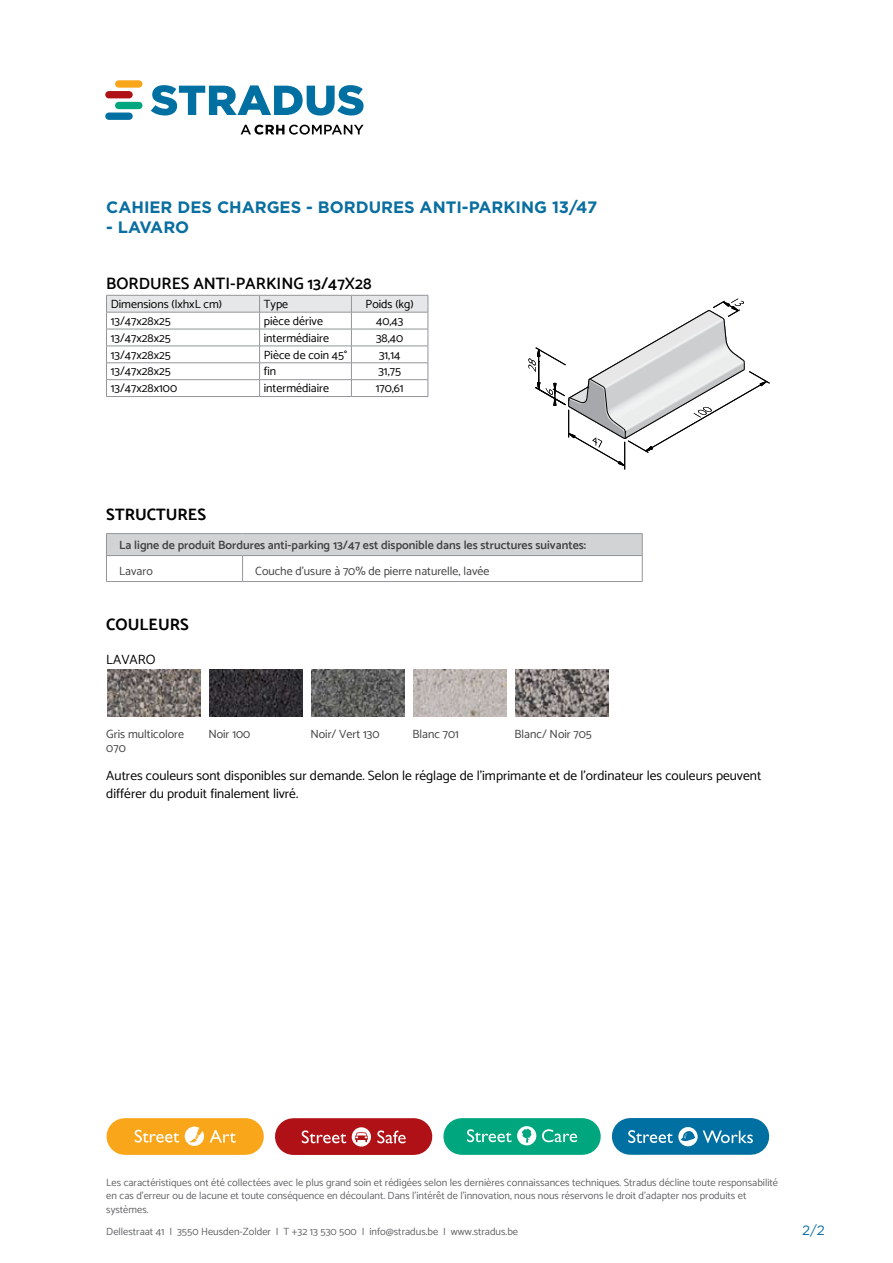
<style>
.page{position:relative;width:893px;height:1263px;background:#fff}
.page>*{position:absolute;margin:0;border:0;box-sizing:border-box;transform-origin:0 0}
.t1{font:700 16.5px "Gotham";color:#096ea0}
.t2{font:600 16.5px "Catamaran";color:#000}
.t3{font:700 16.5px "Catamaran";color:#000}
.t4{font:13.5px/18px "Catamaran";color:#000}
.t5{font:13.5px "Gotham";color:#096ea0}
.t6{font:12px "Catamaran";color:#000}
.t7{font:12px/13.5px "Catamaran";color:#414142}
.t8{font:600 12px "Catamaran";color:#414142}
.t9{font:10.5px/13.5px "Catamaran";color:#636466}
</style>
<div class="page">
<hr style="left:106px;top:396px;width:154px;height:1px;background:#939598">
<hr style="left:260px;top:396px;width:91px;height:1px;background:#939598">
<hr style="left:351px;top:396px;width:77px;height:1px;background:#939598">
<svg style="left:106px;top:295px;width:323px;height:101px"></svg>
<hr style="left:106px;top:533px;width:137px;height:1px;background:#939598">
<hr style="left:243px;top:533px;width:399px;height:1px;background:#939598">
<hr style="left:106px;top:581px;width:137px;height:1px;background:#939598">
<hr style="left:243px;top:581px;width:399px;height:1px;background:#939598">
<svg style="left:106px;top:534px;width:537px;height:47px"></svg>
<img style="left:107px;top:670px;width:94px;height:47px">
<img style="left:209px;top:670px;width:94px;height:47px">
<img style="left:311px;top:670px;width:94px;height:47px">
<img style="left:413px;top:670px;width:94px;height:47px">
<img style="left:515px;top:670px;width:94px;height:47px">
<svg style="left:528px;top:299px;width:242px;height:170px"></svg>
<div style="left:630px;top:1118px;width:121px;height:37px;background:#006fa1"></div>
<svg style="left:628px;top:1127px;width:125px;height:19px"></svg>
<div style="left:462px;top:1118px;width:120px;height:37px;background:#00a77e"></div>
<svg style="left:542px;top:1129px;width:35px;height:13px"></svg>
<svg style="left:467px;top:1126px;width:69px;height:19px"></svg>
<div style="left:293px;top:1118px;width:121px;height:37px;background:#b01116"></div>
<svg style="left:352px;top:1127px;width:19px;height:19px"></svg>
<svg style="left:377px;top:1130px;width:29px;height:13px"></svg>
<svg style="left:302px;top:1130px;width:44px;height:13px"></svg>
<div style="left:125px;top:1118px;width:120px;height:37px;background:#faa61a"></div>
<svg style="left:185px;top:1126px;width:19px;height:20px"></svg>
<svg style="left:135px;top:1130px;width:44px;height:12px"></svg>
<svg style="left:210px;top:1130px;width:26px;height:13px"></svg>
<svg style="left:151px;top:85px;width:213px;height:31px"></svg>
<div style="left:115px;top:80px;width:27px;height:8px;background:#faa61a;border-radius:4px"></div>
<div style="left:105px;top:91px;width:28px;height:7px;background:#b01116;border-radius:4px"></div>
<div style="left:105px;top:113px;width:28px;height:7px;background:#006fa1;border-radius:4px"></div>
<div style="left:115px;top:102px;width:27px;height:7px;background:#00a77e;border-radius:4px"></div>
<svg style="left:241px;top:125px;width:123px;height:10px"></svg>
<h1 class="t1" style="left:106px;top:196px;width:492px">CAHIER DES CHARGES - BORDURES ANTI-PARKING 13/47</h1>
<h1 class="t1" style="left:106px;top:216px;width:84px">- LAVARO</h1>
<h1 class="t2" style="left:106px;top:274px;width:267px">Bordures anti-parking 13/47x28</h1>
<p class="t6" style="left:111px;top:295px;width:113px">Dimensions (lxhxL cm)</p>
<p class="t6" style="left:264px;top:295px;width:26px">Type</p>
<p class="t6" style="left:366px;top:295px;width:50px">Poids (kg)</p>
<p class="t6" style="left:111px;top:312px;width:62px">13/47x28x25</p>
<p class="t6" style="left:264px;top:312px;width:61px">pièce dérive</p>
<p class="t6" style="left:376px;top:312px;width:29px">40,43</p>
<p class="t6" style="left:111px;top:328px;width:62px">13/47x28x25</p>
<p class="t6" style="left:264px;top:328px;width:67px">intermédiaire</p>
<p class="t6" style="left:376px;top:328px;width:29px">38,40</p>
<p class="t6" style="left:111px;top:345px;width:62px">13/47x28x25</p>
<p class="t6" style="left:264px;top:345px;width:85px">Pièce de coin 45°</p>
<p class="t6" style="left:379px;top:345px;width:23px">31,14</p>
<p class="t6" style="left:111px;top:362px;width:62px">13/47x28x25</p>
<p class="t6" style="left:264px;top:362px;width:14px">fin</p>
<p class="t6" style="left:378px;top:362px;width:24px">31,75</p>
<p class="t6" style="left:111px;top:379px;width:68px">13/47x28x100</p>
<p class="t6" style="left:264px;top:379px;width:67px">intermédiaire</p>
<p class="t6" style="left:376px;top:379px;width:30px">170,61</p>
<h1 class="t3" style="left:106px;top:504px;width:101px">STRUCTURES</h1>
<p class="t8" style="left:119px;top:538px;width:468px">La ligne de produit Bordures anti-parking 13/47 est disponible dans les structures suivantes:</p>
<p class="t7" style="left:119px;top:564px;width:35px">Lavaro</p>
<p class="t7" style="left:255px;top:564px;width:236px">Couche d’usure à 70% de pierre naturelle, lavée</p>
<h1 class="t3" style="left:106px;top:614px;width:84px">COULEURS</h1>
<p class="t4" style="left:106px;top:650px;width:51px">Lavaro</p>
<p class="t7" style="left:106px;top:727px;width:79px">Gris multicolore<br>070</p>
<p class="t7" style="left:208px;top:727px;width:43px">Noir 100</p>
<p class="t7" style="left:310px;top:727px;width:71px">Noir/ Vert 130</p>
<p class="t7" style="left:412px;top:727px;width:48px">Blanc 701</p>
<p class="t7" style="left:514px;top:727px;width:79px">Blanc/ Noir 705</p>
<p class="t4" style="left:106px;top:766px;width:656px">Autres couleurs sont disponibles sur demande. Selon le réglage de l’imprimante et de l’ordinateur les couleurs peuvent différer du produit finalement livré.</p>
<p class="t9" style="left:106px;top:1175px;width:673px">Les caractéristiques ont été collectées avec le plus grand soin et rédigées selon les dernières connaissances techniques. Stradus décline toute responsabilité en cas d’erreur ou de lacune et toute conséquence en découlant. Dans l’intérêt de l’innovation, nous nous réservons le droit d’adapter nos produits et systèmes.</p>
<p class="t9" style="left:106px;top:1224px;width:413px">Dellestraat 41 I 3550 Heusden-Zolder I T +32 13 530 500 I info@stradus.be I www.stradus.be</p>
<p class="t5" style="left:810px;top:1221px;width:16px">/2</p>
</div>
